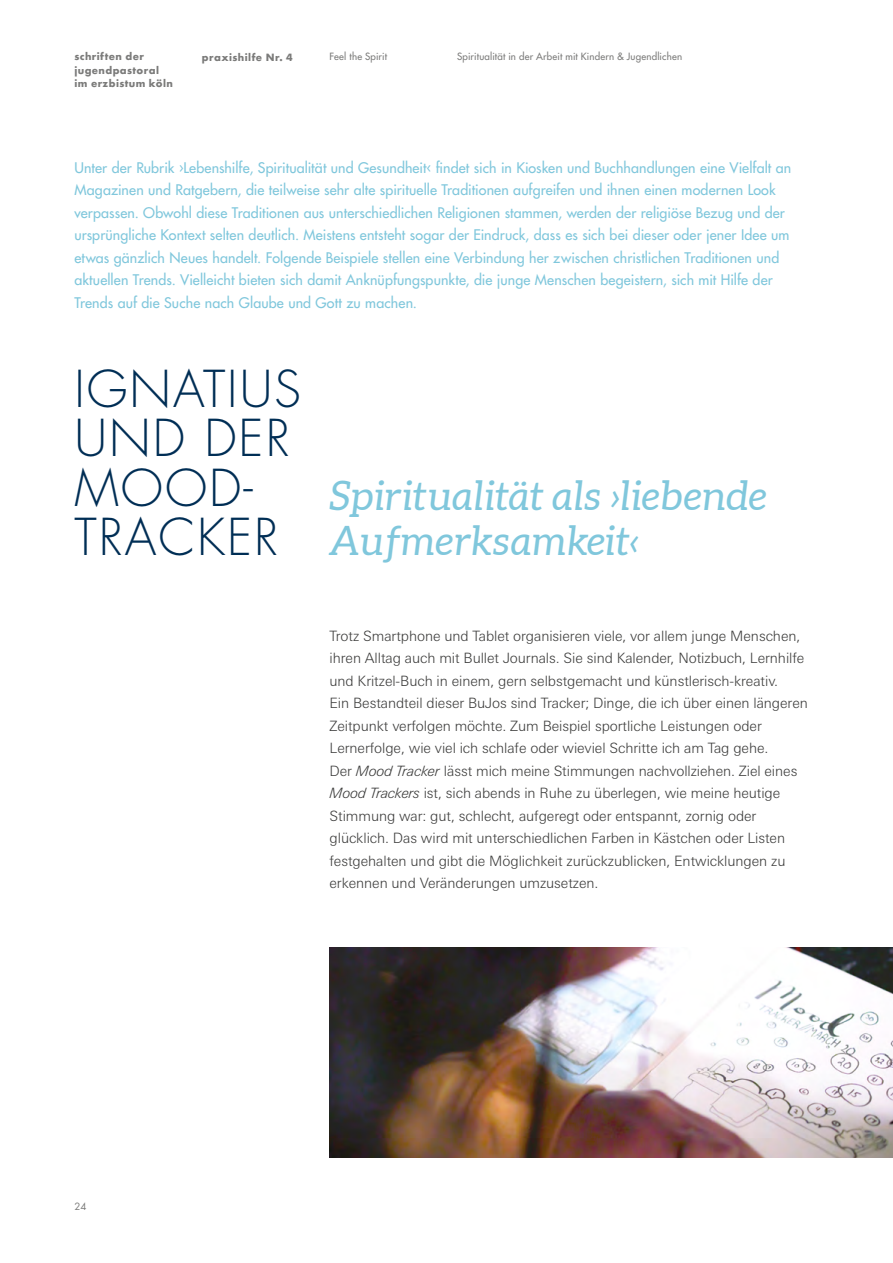
<style>
.page{position:relative;width:893px;height:1263px;background:#fff}
.page>*{position:absolute;margin:0;border:0;box-sizing:border-box;transform-origin:0 0}
.Body{font:300 49.5px/49.5px "Futura";letter-spacing:.04em;color:#002e55}
.Body-2{font:italic 40.5px/45px "Aleo";letter-spacing:.01em;color:#80c7dc}
.Body-3{font:300 14.25px/22.5px "Linotype Univers Basic";letter-spacing:-.005em;color:#3b3b3a}
.Body-4{font:14.25px/22.5px "Futura";letter-spacing:.01em;color:#80c7dc}
.t1{font:9.75px "Futura";letter-spacing:.02em;color:#7b7b7a}
.t2{font:700 9.75px/13.5px "Futura";letter-spacing:.045em;color:#7b7b7a}
.t3{font:9.75px "Futura";color:#7b7b7a}
.s1{font-style:italic}
</style>
<div class="page">
<img style="left:330px;top:947px;width:563px;height:211px">
<p class="t2" style="left:74px;top:50px;width:100px">schriften der jugendpastoral im erzbistum köln</p>
<p class="t2" style="left:202px;top:50px;width:92px">praxishilfe Nr. 4</p>
<p class="t1" style="left:330px;top:50px;width:59px">Feel the Spirit</p>
<p class="t1" style="left:457px;top:50px;width:226px">Spiritualität in der Arbeit mit Kindern &amp; Jugendlichen</p>
<p class="Body-4" style="left:74px;top:156px;width:718px">Unter der Rubrik ›Lebenshilfe, Spiritualität und Gesundheit‹ findet sich in Kiosken und Buchhandlungen eine Vielfalt an Magazinen und Ratgebern, die teilweise sehr alte spirituelle Traditionen aufgreifen und ihnen einen modernen Look verpassen. Obwohl diese Traditionen aus unterschiedlichen Religionen stammen, werden der religiöse Bezug und der ursprüngliche Kontext selten deutlich. Meistens entsteht sogar der Eindruck, dass es sich bei dieser oder jener Idee um etwas gänzlich Neues handelt. Folgende Beispiele stellen eine Verbindung her zwischen christlichen Traditionen und aktuellen Trends. Vielleicht bieten sich damit Anknüpfungspunkte, die junge Menschen begeistern, sich mit Hilfe der Trends auf die Suche nach Glaube und Gott zu machen.</p>
<p class="Body" style="left:74px;top:365px;width:228px">IGNATIUS<br>UND DER<br>MOOD-<br>TRACKER</p>
<p class="Body-2" style="left:330px;top:473px;width:439px">Spiritualität als ›liebende<br>Aufmerksamkeit‹</p>
<p class="Body-3" style="left:330px;top:624px;width:480px">Trotz Smartphone und Tablet organisieren viele, vor allem junge Menschen, ihren Alltag auch mit Bullet Journals. Sie sind Kalender, Notizbuch, Lernhilfe und Kritzel-Buch in einem, gern selbstgemacht und künstlerisch-kreativ.<br>Ein Bestandteil dieser BuJos sind Tracker; Dinge, die ich über einen längeren Zeitpunkt verfolgen möchte. Zum Beispiel sportliche Leistungen oder Lernerfolge, wie viel ich schlafe oder wieviel Schritte ich am Tag gehe.<br>Der <span class="s1">Mood Tracker</span> lässt mich meine Stimmungen nachvollziehen. Ziel eines <span class="s1">Mood Trackers</span> ist, sich abends in Ruhe zu überlegen, wie meine heutige Stimmung war: gut, schlecht, aufgeregt oder entspannt, zornig oder glücklich. Das wird mit unterschiedlichen Farben in Kästchen oder Listen festgehalten und gibt die Möglichkeit zurückzublicken, Entwicklungen zu erkennen und Veränderungen umzusetzen.</p>
<p class="t3" style="left:74px;top:1200px;width:13px">24</p>
</div>
